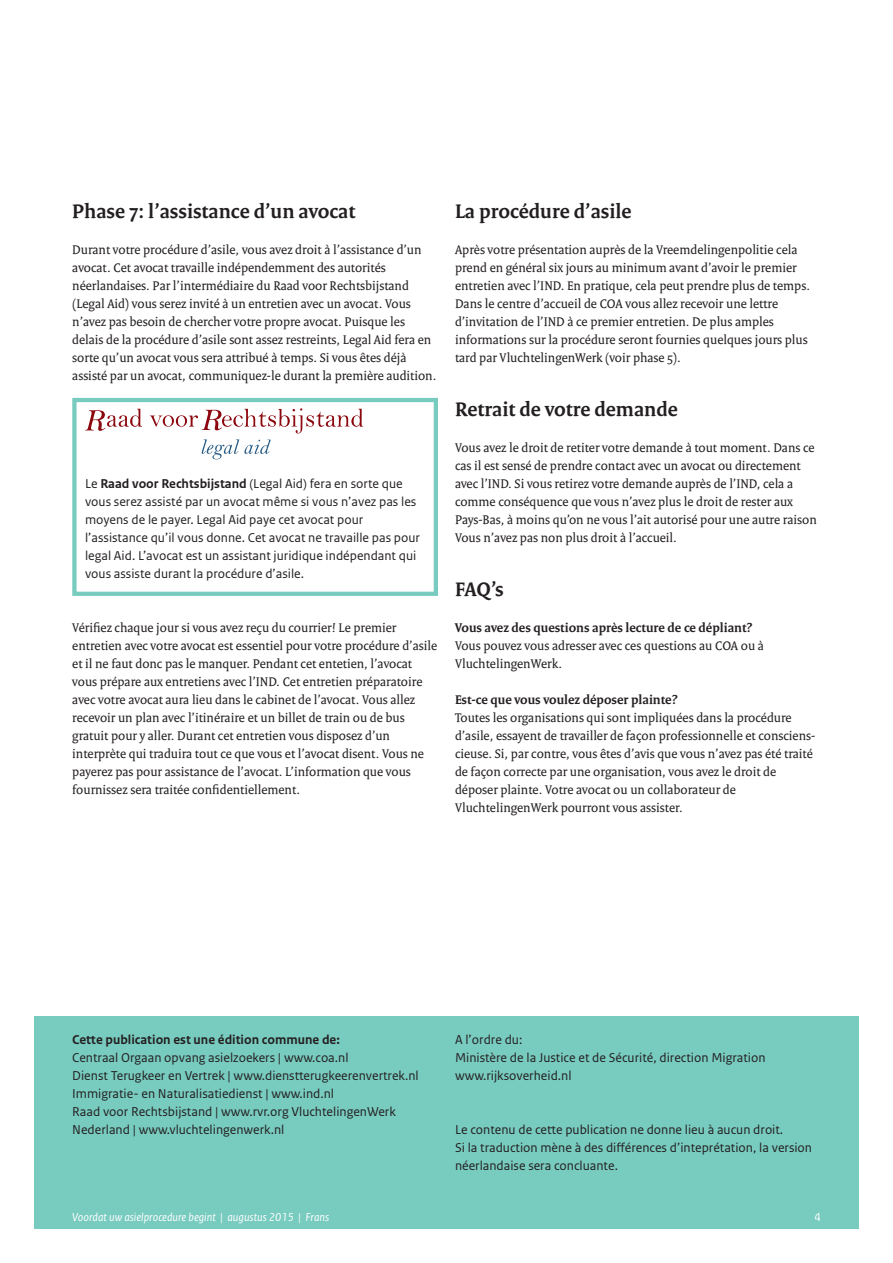
<style>
.page{position:relative;width:893px;height:1263px;background:#fff}
.page>*{position:absolute;margin:0;border:0;box-sizing:border-box;transform-origin:0 0}
._04_RO_Paragraafkop{font:700 21px "Rijksoverheid Serif";color:#231f20}
._10_RO_Broodtekst{font:13.5px/18px "Rijksoverheid Serif";color:#231f20}
._21_RO_Kader_Broodte{font:13.5px/18px "Rijksoverheid Sans Text";color:#231f20}
._10_RO_Broodtekst-2{font:700 13.5px "Rijksoverheid Serif";color:#231f20}
._21_RO_Kader_Broodte-2{font:700 13.5px "Rijksoverheid Sans Text";color:#231f20}
._32_RO_Tabel_Broodte{font:italic 12px "Rijksoverheid Sans Text";color:#fff}
._32_RO_Tabel_Broodte-2{font:12px "Rijksoverheid Sans Text";color:#fff}
.s1{font-weight:700}
</style>
<div class="page">
<div style="left:34px;top:1016px;width:825px;height:213px;background:#78cbbf"></div>
<div style="left:72px;top:398px;width:366px;height:198px;border:4px solid #78cbbf"></div>
<svg style="left:85px;top:409px;width:57px;height:22px"></svg>
<svg style="left:150px;top:408px;width:213px;height:25px"></svg>
<svg style="left:202px;top:439px;width:69px;height:20px"></svg>
<p class="_04_RO_Paragraafkop" style="left:72px;top:198px;width:285px">Phase 7: l’assistance d’un avocat</p>
<p class="_10_RO_Broodtekst" style="left:72px;top:240px;width:366px">Durant votre procédure d’asile, vous avez droit à l’assistance d’un avocat. Cet avocat travaille indépendemment des autorités néerlandaises. Par l’intermédiaire du Raad voor Rechtsbijstand (Legal Aid) vous serez invité à un entretien avec un avocat. Vous n’avez pas besoin de chercher votre propre avocat. Puisque les delais de la procédure d’asile sont assez restreints, Legal Aid fera en sorte qu’un avocat vous sera attribué à temps. Si vous êtes déjà assisté par un avocat, communiquez-le durant la première audition.</p>
<p class="_21_RO_Kader_Broodte" style="left:85px;top:475px;width:336px">Le <span class="s1">Raad voor Rechtsbijstand</span> (Legal Aid) fera en sorte que vous serez assisté par un avocat même si vous n’avez pas les moyens de le payer. Legal Aid paye cet avocat pour l’assistance qu’il vous donne. Cet avocat ne travaille pas pour legal Aid. L’avocat est un assistant juridique indépendant qui vous assiste durant la procédure d’asile.</p>
<p class="_10_RO_Broodtekst" style="left:72px;top:618px;width:366px">Vérifiez chaque jour si vous avez reçu du courrier! Le premier entretien avec votre avocat est essentiel pour votre procédure d’asile et il ne faut donc pas le manquer. Pendant cet entetien, l’avocat vous prépare aux entretiens avec l’IND. Cet entretien préparatoire avec votre avocat aura lieu dans le cabinet de l’avocat. Vous allez recevoir un plan avec l’itinéraire et un billet de train ou de bus gratuit pour y aller. Durant cet entretien vous disposez d’un interprète qui traduira tout ce que vous et l’avocat disent. Vous ne payerez pas pour assistance de l’avocat. L’information que vous fournissez sera traitée confidentiellement.</p>
<p class="_04_RO_Paragraafkop" style="left:455px;top:198px;width:178px">La procédure d’asile</p>
<p class="_10_RO_Broodtekst" style="left:455px;top:240px;width:357px">Après votre présentation auprès de la Vreemdelingenpolitie cela prend en général six jours au minimum avant d’avoir le premier entretien avec l’IND. En pratique, cela peut prendre plus de temps.<br>Dans le centre d’accueil de COA vous allez recevoir une lettre d’invitation de l’IND à ce premier entretien. De plus amples informations sur la procédure seront fournies quelques jours plus tard par VluchtelingenWerk (voir phase 5).</p>
<p class="_04_RO_Paragraafkop" style="left:455px;top:396px;width:224px">Retrait de votre demande</p>
<p class="_10_RO_Broodtekst" style="left:455px;top:438px;width:363px">Vous avez le droit de retiter votre demande à tout moment. Dans ce cas il est sensé de prendre contact avec un avocat ou directement avec l’IND. Si vous retirez votre demande auprès de l’IND, cela a comme conséquence que vous n’avez plus le droit de rester aux Pays-Bas, à moins qu’on ne vous l’ait autorisé pour une autre raison Vous n’avez pas non plus droit à l’accueil.</p>
<p class="_04_RO_Paragraafkop" style="left:455px;top:576px;width:50px">FAQ’s</p>
<p class="_10_RO_Broodtekst-2" style="left:455px;top:619px;width:299px">Vous avez des questions après lecture de ce dépliant?</p>
<p class="_10_RO_Broodtekst" style="left:455px;top:636px;width:310px">Vous pouvez vous adresser avec ces questions au COA ou à<br>VluchtelingenWerk.</p>
<p class="_10_RO_Broodtekst-2" style="left:455px;top:691px;width:224px">Est-ce que vous voulez déposer plainte?</p>
<p class="_10_RO_Broodtekst" style="left:455px;top:708px;width:362px">Toutes les organisations qui sont impliquées dans la procédure d’asile, essayent de travailler de façon professionnelle et consciens&shy;cieuse. Si, par contre, vous êtes d’avis que vous n’avez pas été traité de façon correcte par une organisation, vous avez le droit de déposer plainte. Votre avocat ou un collaborateur de VluchtelingenWerk pourront vous assister.</p>
<p class="_21_RO_Kader_Broodte-2" style="left:72px;top:1032px;width:269px">Cette publication est une édition commune de:</p>
<p class="_21_RO_Kader_Broodte" style="left:72px;top:1049px;width:278px">Centraal Orgaan opvang asielzoekers | www.coa.nl</p>
<p class="_21_RO_Kader_Broodte" style="left:72px;top:1067px;width:348px">Dienst Terugkeer en Vertrek | www.dienstterugkeerenvertrek.nl<br>Immigratie- en Naturalisatiedienst | www.ind.nl</p>
<p class="_21_RO_Kader_Broodte" style="left:72px;top:1103px;width:325px">Raad voor Rechtsbijstand | www.rvr.org VluchtelingenWerk<br>Nederland | www.vluchtelingenwerk.nl</p>
<p class="_21_RO_Kader_Broodte" style="left:455px;top:1031px;width:69px">A l’ordre du:</p>
<p class="_21_RO_Kader_Broodte" style="left:455px;top:1049px;width:312px">Ministère de la Justice et de Sécurité, direction Migration www.rijksoverheid.nl</p>
<p class="_21_RO_Kader_Broodte" style="left:455px;top:1121px;width:330px">Le contenu de cette publication ne donne lieu à aucun droit.</p>
<p class="_21_RO_Kader_Broodte" style="left:455px;top:1139px;width:359px">Si la traduction mène à des différences d’inteprétation, la version néerlandaise sera concluante.</p>
<p class="_32_RO_Tabel_Broodte" style="left:72px;top:1210px;width:258px">Voordat uw asielprocedure begint | augustus 2015 | Frans</p>
<p class="_32_RO_Tabel_Broodte-2" style="left:814px;top:1210px;width:8px">4</p>
</div>
